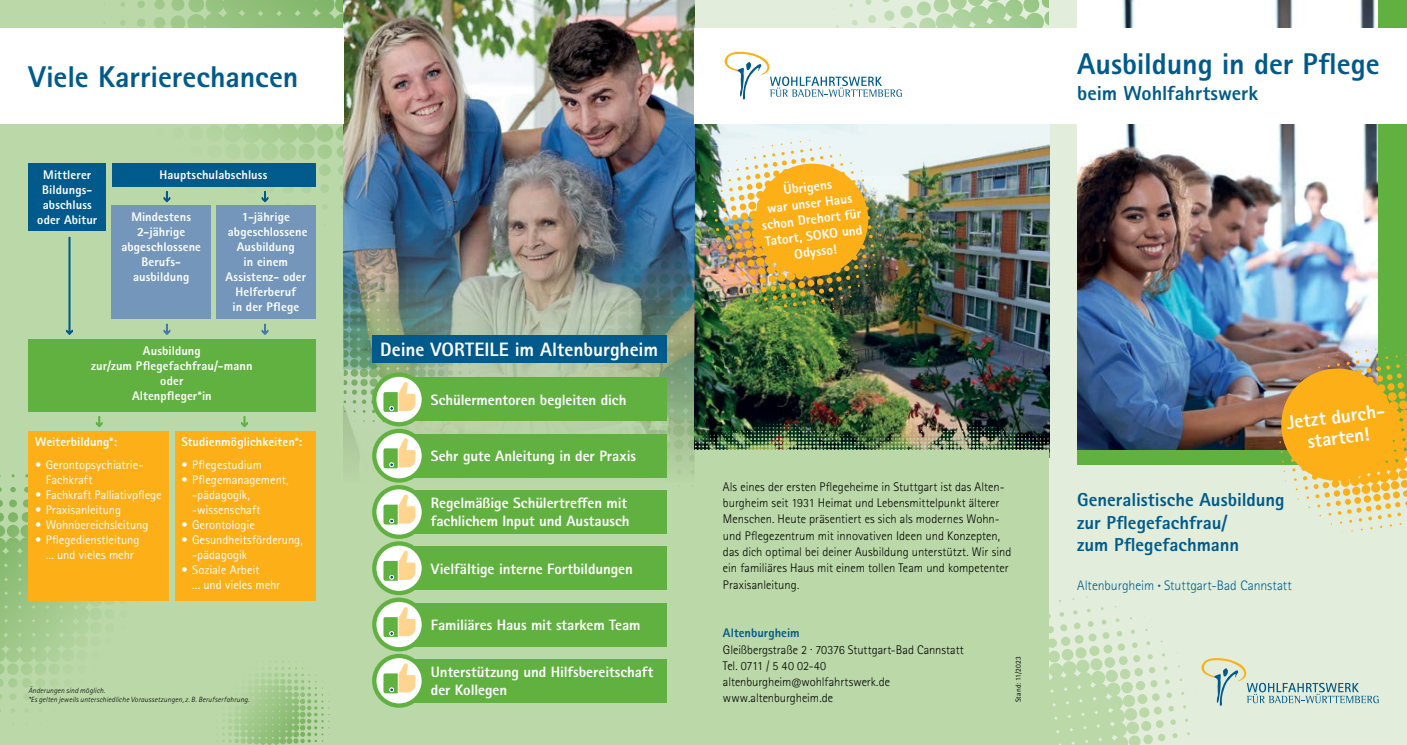
<style>
.page{position:relative;width:1407px;height:745px;background:#fff}
.page>*{position:absolute;margin:0;border:0;box-sizing:border-box;transform-origin:0 0}
.t1{font:800 30px "Rotis Sans Serif Std";letter-spacing:-.005em;color:#005a8b}
.t2{font:800 20.25px "Rotis Sans Serif Std";letter-spacing:-.005em;color:#005a8b}
.t3{font:800 19.38px/21.2px "Rotis Sans Serif Std";color:#fff;text-align:center}
.t4{font:800 18.75px/22.5px "Rotis Sans Serif Std";color:#005a8b}
.t5{font:800 15px/18px "Rotis Sans Serif Std";letter-spacing:-.005em;color:#fff}
.t6{font:300 13.75px "Rotis Sans Serif Std";color:#005a8b}
.t7{font:800 13.5px/16.2px "Rotis Sans Serif Std";color:#fff;text-align:center}
.t8{font:300 12.5px/16.2px "Rotis Sans Serif Std";color:#000}
.t9{font:800 12.5px/15px "Rotis Sans Serif Std";letter-spacing:.01em;color:#fff;text-align:center}
.t10{font:12.5px/15px "Rotis Sans Serif Std";color:#fff}
.t11{font:800 12.5px "Rotis Sans Serif Std";color:#005a8b}
.t12{font:italic 300 7.5px/9px "Rotis Sans Serif Std";letter-spacing:.02em;color:#000}
.t13{font:7.5px "Rotis Sans Serif Std";letter-spacing:.025em;color:#000}
</style>
<div class="page">
<div style="left:0;top:0;width:701px;height:744px;background:#bbd8a8"></div>
<svg style="left:103px;top:0;width:241px;height:244px"></svg>
<svg style="left:813px;top:0;width:236px;height:28px;background:#c6dfba"></svg>
<div style="left:1049px;top:0;width:357px;height:744px;background:#e2eedb"></div>
<img style="left:694px;top:124px;width:355px;height:299px">
<div style="left:694px;top:450px;width:355px;height:294px;background:#bbd8a8"></div>
<img style="left:694px;top:423px;width:355px;height:28px">
<img style="left:344px;top:0;width:350px;height:482px">
<img style="left:1077px;top:0;width:301px;height:28px">
<img style="left:1077px;top:124px;width:301px;height:326px">
<div style="left:1378px;top:0;width:29px;height:455px;background:#61b141"></div>
<div style="left:1077px;top:450px;width:326px;height:14px;background:#61b141"></div>
<div style="left:694px;top:28px;width:713px;height:96px;background:#fff"></div>
<div style="left:0;top:28px;width:344px;height:96px;background:#fff"></div>
<svg style="left:0;top:474px;width:165px;height:251px"></svg>
<svg style="left:222px;top:661px;width:108px;height:83px"></svg>
<img style="left:705px;top:139px;width:185px;height:180px">
<div style="left:755px;top:164px;width:113px;height:112px;background:#fcaf17;border-radius:50%"></div>
<div style="left:390px;top:658px;width:276px;height:44px;background:#61b141"></div>
<svg style="left:374px;top:655px;width:50px;height:50px"></svg>
<div style="left:372px;top:653px;width:54px;height:54px;border:4px solid #61b141;border-radius:50%"></div>
<svg style="left:384px;top:663px;width:31px;height:29px"></svg>
<div style="left:390px;top:602px;width:276px;height:43px;background:#61b141"></div>
<div style="left:390px;top:546px;width:276px;height:43px;background:#61b141"></div>
<div style="left:390px;top:490px;width:276px;height:43px;background:#61b141"></div>
<div style="left:390px;top:434px;width:276px;height:43px;background:#61b141"></div>
<svg style="left:374px;top:430px;width:50px;height:50px"></svg>
<div style="left:372px;top:428px;width:54px;height:54px;border:4px solid #61b141;border-radius:50%"></div>
<svg style="left:384px;top:438px;width:31px;height:30px"></svg>
<svg style="left:374px;top:487px;width:50px;height:49px"></svg>
<div style="left:372px;top:484px;width:54px;height:54px;border:4px solid #61b141;border-radius:50%"></div>
<svg style="left:384px;top:494px;width:31px;height:30px"></svg>
<svg style="left:374px;top:543px;width:50px;height:49px"></svg>
<div style="left:372px;top:541px;width:54px;height:53px;border:4px solid #61b141;border-radius:50%"></div>
<svg style="left:384px;top:550px;width:31px;height:30px"></svg>
<svg style="left:374px;top:599px;width:50px;height:50px"></svg>
<div style="left:372px;top:597px;width:54px;height:54px;border:4px solid #61b141;border-radius:50%"></div>
<svg style="left:384px;top:606px;width:31px;height:30px"></svg>
<div style="left:372px;top:335px;width:294px;height:28px;background:#005a8b"></div>
<div style="left:390px;top:377px;width:276px;height:44px;background:#61b141"></div>
<img style="left:344px;top:247px;width:145px;height:183px">
<svg style="left:1049px;top:596px;width:329px;height:148px"></svg>
<svg style="left:1277px;top:346px;width:130px;height:187px"></svg>
<div style="left:1281px;top:368px;width:112px;height:112px;background:#fcaf17;border-radius:50%"></div>
<svg style="left:724px;top:51px;width:178px;height:49px"></svg>
<div style="left:28px;top:339px;width:287px;height:72px;background:#61b141"></div>
<div style="left:112px;top:206px;width:99px;height:113px;background:#7396ba"></div>
<div style="left:216px;top:206px;width:99px;height:113px;background:#7396ba"></div>
<div style="left:112px;top:163px;width:203px;height:24px;background:#005a8b"></div>
<svg style="left:163px;top:323px;width:8px;height:12px"></svg>
<svg style="left:261px;top:323px;width:8px;height:12px"></svg>
<svg style="left:261px;top:191px;width:8px;height:12px"></svg>
<svg style="left:163px;top:191px;width:8px;height:12px"></svg>
<div style="left:28px;top:163px;width:78px;height:67px;background:#005a8b"></div>
<svg style="left:241px;top:416px;width:7px;height:11px"></svg>
<svg style="left:96px;top:416px;width:7px;height:11px"></svg>
<svg style="left:66px;top:236px;width:7px;height:99px"></svg>
<div style="left:28px;top:430px;width:141px;height:170px;background:#fcaf17"></div>
<div style="left:175px;top:430px;width:140px;height:170px;background:#fcaf17"></div>
<h1 class="t1" style="left:28px;top:57px;width:271px">Viele Karrierechancen</h1>
<p class="t9" style="left:43px;top:167px;width:50px">Mittlerer</p>
<p class="t9" style="left:160px;top:167px;width:109px">Hauptschulabschluss</p>
<p class="t9" style="left:37px;top:182px;width:62px">Bildungs&shy;abschluss oder Abitur</p>
<p class="t9" style="left:121px;top:209px;width:81px">Mindestens<br>2-jährige abgeschlossene<br>Berufs&shy;ausbildung</p>
<p class="t9" style="left:225px;top:209px;width:84px">1-jährige abgeschlossene<br>Ausbildung<br>in einem<br>Assistenz- oder<br>Helferberuf<br>in der Pflege</p>
<p class="t9" style="left:91px;top:342px;width:163px">Ausbildung<br>zur/zum Pflegefachfrau/-mann oder<br>Altenpfleger*in</p>
<p class="t9" style="left:35px;top:434px;width:84px">Weiterbildung*:</p>
<p class="t10" style="left:46px;top:457px;width:99px;text-indent:-11px">• Gerontopsychiatrie-<br>Fachkraft</p>
<p class="t10" style="left:35px;top:487px;width:128px">• Fachkraft Palliativpflege</p>
<p class="t10" style="left:35px;top:502px;width:88px">• Praxisanleitung</p>
<p class="t10" style="left:35px;top:517px;width:115px">• Wohnbereichsleitung</p>
<p class="t10" style="left:35px;top:532px;width:106px;text-align:center">• Pflegedienstleitung ... und vieles mehr</p>
<p class="t9" style="left:181px;top:434px;width:122px">Studienmöglichkeiten*:</p>
<p class="t10" style="left:181px;top:457px;width:82px">• Pflegestudium</p>
<p class="t10" style="left:192px;top:472px;width:98px;text-indent:-11px">• Pflegemanagement, -pädagogik, -wissenschaft</p>
<p class="t10" style="left:181px;top:517px;width:75px">• Gerontologie</p>
<p class="t10" style="left:192px;top:532px;width:112px;text-indent:-11px">• Gesundheitsförderung, -pädagogik</p>
<p class="t10" style="left:192px;top:562px;width:90px;text-indent:-11px">• Soziale Arbeit<br>... und vieles mehr</p>
<p class="t12" style="left:28px;top:686px;width:223px">Änderungen sind möglich.<br>*Es gelten jeweils unterschiedliche Voraussetzungen, z. B. Berufserfahrung.</p>
<h3 class="t3" style="left:380px;top:338px;width:279px">Deine VORTEILE im Altenburgheim</h3>
<p class="t5" style="left:431px;top:390px;width:197px">Schülermentoren begleiten dich</p>
<p class="t5" style="left:431px;top:446px;width:207px">Sehr gute Anleitung in der Praxis</p>
<p class="t5" style="left:431px;top:493px;width:200px">Regelmäßige Schülertreffen mit fachlichem Input und Austausch</p>
<p class="t5" style="left:431px;top:559px;width:204px">Vielfältige interne Fortbildungen</p>
<p class="t5" style="left:431px;top:615px;width:211px">Familiäres Haus mit starkem Team</p>
<p class="t5" style="left:431px;top:662px;width:224px">Unterstützung und Hilfsbereitschaft der Kollegen</p>
<p class="t7" style="left:757px;top:185px;width:102px;rotate:-7deg">Übrigens<br>war unser Haus schon Drehort für<br>Tatort, SOKO und<br>Odysso!</p>
<h1 class="t1" style="left:1077px;top:44px;width:304px">Ausbildung in der Pflege</h1>
<h2 class="t2" style="left:1077px;top:80px;width:182px">beim Wohlfahrtswerk</h2>
<p class="t8" style="left:723px;top:478px;width:290px">Als eines der ersten Pflegeheime in Stuttgart ist das Alten&shy;burgheim seit 1931 Heimat und Lebensmittelpunkt älterer Menschen. Heute präsentiert es sich als modernes Wohn&shy;und Pflegezentrum mit innovativen Ideen und Konzepten, das dich optimal bei deiner Ausbildung unterstützt. Wir sind ein familiäres Haus mit einem tollen Team und kompetenter Praxisanleitung.</p>
<p class="t11" style="left:723px;top:624px;width:78px">Altenburgheim</p>
<p class="t8" style="left:723px;top:641px;width:242px">Gleißbergstraße 2 . 70376 Stuttgart-Bad Cannstatt Tel. 0711 / 5 40 02-40 altenburgheim@wohlfahrtswerk.de www.altenburgheim.de</p>
<p class="t13" style="left:1014px;top:702px;width:48px;rotate:-90deg">Stand: 11/2023</p>
<h3 class="t3" style="left:1285px;top:411px;width:101px;rotate:-7deg">Jetzt durch&shy;starten!</h3>
<h3 class="t4" style="left:1077px;top:488px;width:209px">Generalistische Ausbildung zur Pflegefachfrau/<br>zum Pflegefachmann</h3>
<p class="t6" style="left:1077px;top:577px;width:216px">Altenburgheim <sup>•</sup> Stuttgart-Bad Cannstatt</p>
</div>
